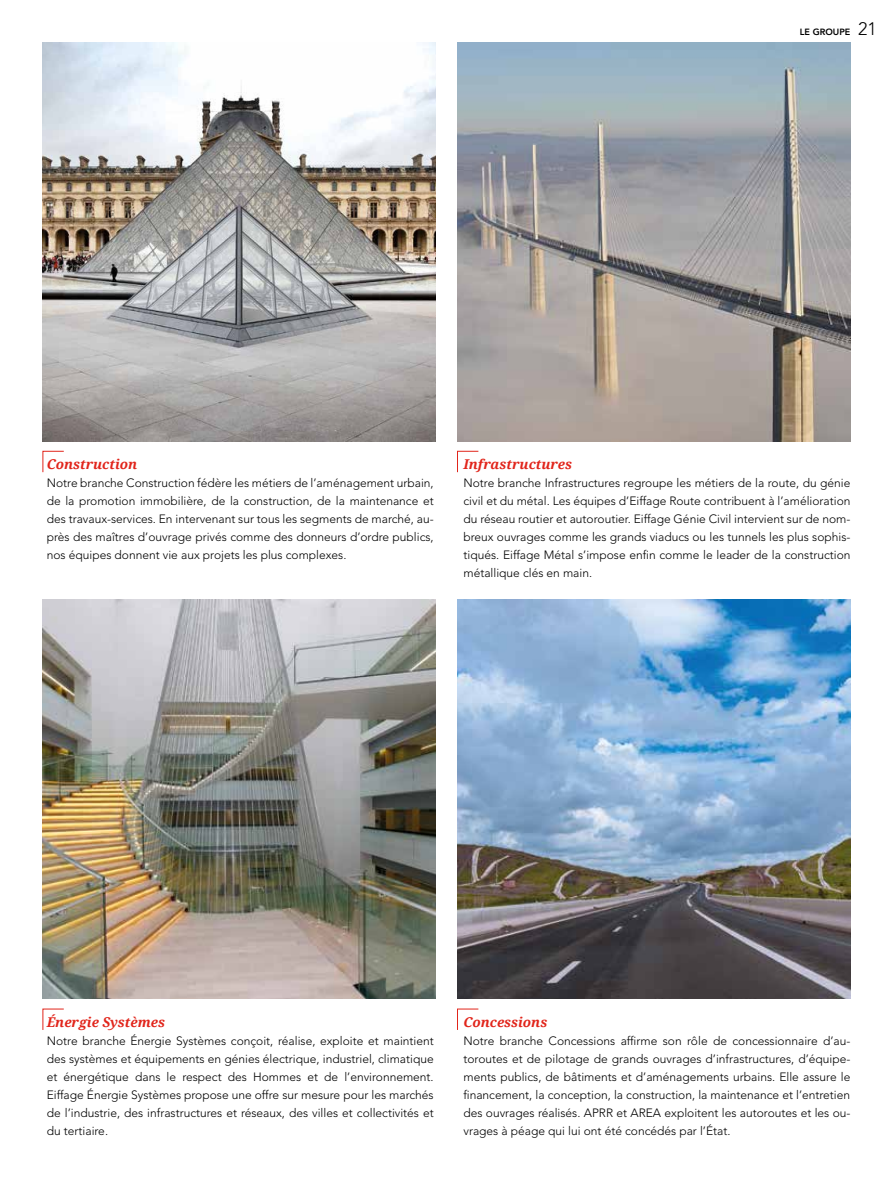
<style>
.page{position:relative;width:893px;height:1191px;background:#fff}
.page>*{position:absolute;margin:0;border:0;box-sizing:border-box;transform-origin:0 0}
.t1{font:italic 700 13.5px "Droid Serif";color:#e1251b}
.t2{font:300 12px/18px "Avenir LT Std";color:#000;text-align:justify}
.t3{font:800 9px "Avenir LT Std";color:#000}
.s1{font-weight:300;font-size:18px}
</style>
<div class="page">
<svg style="left:457px;top:450px;width:22px;height:23px"></svg>
<svg style="left:457px;top:1008px;width:22px;height:22px"></svg>
<svg style="left:42px;top:450px;width:22px;height:23px"></svg>
<svg style="left:42px;top:1008px;width:22px;height:22px"></svg>
<img style="left:43px;top:43px;width:393px;height:398px">
<img style="left:43px;top:600px;width:393px;height:398px">
<img style="left:457px;top:43px;width:393px;height:398px">
<img style="left:457px;top:600px;width:393px;height:398px">
<p class="t3" style="left:800px;top:27px;width:78px">LE GROUPE <span class="s1">21</span></p>
<p class="t1" style="left:47px;top:456px;width:92px">Construction</p>
<p class="t2" style="left:47px;top:473px;width:388px">Notre branche Construction fédère les métiers de l’aménagement urbain, de la promotion immobilière, de la construction, de la maintenance et des travaux-services. En intervenant sur tous les segments de marché, au&shy;près des maîtres d’ouvrage privés comme des donneurs d’ordre publics, nos équipes donnent vie aux projets les plus complexes.</p>
<p class="t1" style="left:463px;top:456px;width:110px">Infrastructures</p>
<p class="t2" style="left:463px;top:473px;width:388px">Notre branche Infrastructures regroupe les métiers de la route, du génie civil et du métal. Les équipes d’Eiffage Route contribuent à l’amélioration du réseau routier et autoroutier. Eiffage Génie Civil intervient sur de nom&shy;breux ouvrages comme les grands viaducs ou les tunnels les plus sophis&shy;tiqués. Eiffage Métal s’impose enfin comme le leader de la construction métallique clés en main.</p>
<p class="t1" style="left:47px;top:1014px;width:120px">Énergie Systèmes</p>
<p class="t2" style="left:47px;top:1031px;width:388px">Notre branche Énergie Systèmes conçoit, réalise, exploite et maintient des systèmes et équipements en génies électrique, industriel, climatique et énergétique dans le respect des Hommes et de l’environnement.<br>Eiffage Énergie Systèmes propose une offre sur mesure pour les marchés de l’industrie, des infrastructures et réseaux, des villes et collectivités et du tertiaire.</p>
<p class="t1" style="left:463px;top:1014px;width:85px">Concessions</p>
<p class="t2" style="left:463px;top:1031px;width:388px">Notre branche Concessions affirme son rôle de concessionnaire d’au&shy;toroutes et de pilotage de grands ouvrages d’infrastructures, d’équipe&shy;ments publics, de bâtiments et d’aménagements urbains. Elle assure le financement, la conception, la construction, la maintenance et l’entretien des ouvrages réalisés. APRR et AREA exploitent les autoroutes et les ou&shy;vrages à péage qui lui ont été concédés par l’État.</p>
</div>
